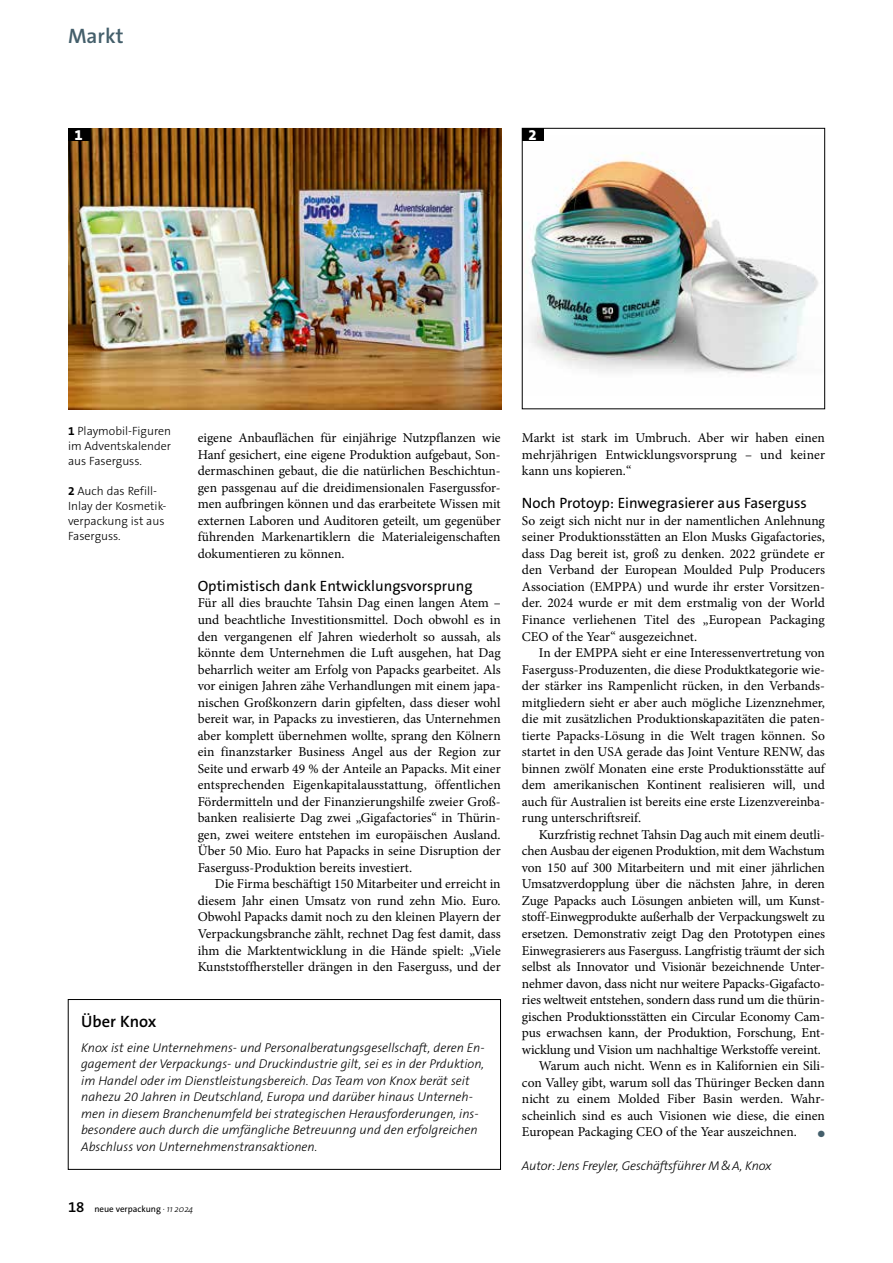
<style>
.page{position:relative;width:893px;height:1263px;background:#fff}
.page>*{position:absolute;margin:0;border:0;box-sizing:border-box;transform-origin:0 0}
.t1{font:600 21px "The Sans Os F";color:#445f6b}
.t2{font:600 16.5px "The Sans Os F";color:#000}
.t3{font:15px "The Sans Os F";color:#000}
.t4{font:800 15px "The Sans Os F";color:#fff}
.t5{font:13.5px/16.5px "Minion Pro";letter-spacing:-.01em;color:#000;text-align:justify}
.t6{font:italic 300 12.75px/16.5px "The Sans Os F";color:#000}
.t7{font:300 12px/15px "The Sans Os F";color:#000;text-align:justify}
.t8{font:9px "The Sans Os F";color:#000}
.t9{font:9px "Zapf Dingbats Std";color:#445f6b}
.s1{font-weight:700}
.s2{font-weight:600;font-size:15px}
.s3{font-weight:300;font-style:italic}
</style>
<div class="page">
<div style="left:68px;top:999px;width:433px;height:170px;border:1px solid #000"></div>
<img style="left:68px;top:128px;width:433px;height:281px">
<div style="left:68px;top:128px;width:21px;height:13px;background:#000"></div>
<img style="left:525px;top:136px;width:293px;height:237px">
<div style="left:522px;top:128px;width:303px;height:281px;border:1px solid #000"></div>
<div style="left:522px;top:128px;width:21px;height:13px;background:#000"></div>
<h1 class="t1" style="left:68px;top:22px;width:57px">Markt</h1>
<p class="t4" style="left:75px;top:125px;width:10px">1</p>
<p class="t4" style="left:528px;top:125px;width:10px">2</p>
<p class="t7" style="left:68px;top:423px;width:105px"><span class="s1">1</span> Playmobil-Figuren im Adventskalender aus Faserguss.</p>
<p class="t7" style="left:68px;top:483px;width:100px;text-align:left"><span class="s1">2</span> Auch das Refill-<br>Inlay der Kosmetik&shy;verpackung ist aus<br>Faserguss.</p>
<p class="t5" style="left:198px;top:430px;width:304px">eigene Anbauflächen für einjährige Nutzpflanzen wie Hanf gesichert, eine eigene Produktion aufgebaut, Son&shy;dermaschinen gebaut, die die natürlichen Beschichtun&shy;gen passgenau auf die dreidimensionalen Fasergussfor&shy;men aufbringen können und das erarbeitete Wissen mit externen Laboren und Auditoren geteilt, um gegenüber führenden Markenartiklern die Materialeigenschaften dokumentieren zu können.</p>
<p class="t3" style="left:198px;top:576px;width:276px">Optimistisch dank Entwicklungsvorsprung</p>
<p class="t5" style="left:198px;top:595px;width:305px">Für all dies brauchte Tahsin Dag einen langen Atem – und beachtliche Investitionsmittel. Doch obwohl es in den vergangenen elf Jahren wiederholt so aussah, als könnte dem Unternehmen die Luft ausgehen, hat Dag beharrlich weiter am Erfolg von Papacks gearbeitet. Als vor einigen Jahren zähe Verhandlungen mit einem japa&shy;nischen Großkonzern darin gipfelten, dass dieser wohl bereit war, in Papacks zu investieren, das Unternehmen aber komplett übernehmen wollte, sprang den Kölnern ein finanzstarker Business Angel aus der Region zur Seite und erwarb 49 % der Anteile an Papacks. Mit einer entsprechenden Eigenkapitalausstattung, öffentlichen Fördermitteln und der Finanzierungshilfe zweier Groß&shy;banken realisierte Dag zwei „Gigafactories“ in Thürin&shy;gen, zwei weitere entstehen im europäischen Ausland.<br>Über 50 Mio. Euro hat Papacks in seine Disruption der Faserguss-Produktion bereits investiert.</p>
<p class="t5" style="left:198px;top:876px;width:304px;text-indent:17px">Die Firma beschäftigt 150 Mitarbeiter und erreicht in diesem Jahr einen Umsatz von rund zehn Mio. Euro.<br>Obwohl Papacks damit noch zu den kleinen Playern der Verpackungsbranche zählt, rechnet Dag fest damit, dass ihm die Marktentwicklung in die Hände spielt: „Viele Kunststoffhersteller drängen in den Faserguss, und der</p>
<p class="t2" style="left:81px;top:1011px;width:77px">Über Knox</p>
<p class="t6" style="left:81px;top:1039px;width:405px">Knox ist eine Unternehmens- und Personalberatungsgesellschaft, deren En&shy;gagement der Verpackungs- und Druckindustrie gilt, sei es in der Prduktion, im Handel oder im Dienstleistungsbereich. Das Team von Knox berät seit nahezu 20 Jahren in Deutschland, Europa und darüber hinaus Unterneh&shy;men in diesem Branchenumfeld bei strategischen Herausforderungen, ins&shy;besondere auch durch die umfängliche Betreuunng und den erfolgreichen Abschluss von Unternehmenstransaktionen.</p>
<p class="t8" style="left:68px;top:1203px;width:127px"><span class="s2">18</span> neue verpackung <span class="s3">· 11 2024</span></p>
<p class="t5" style="left:522px;top:429px;width:305px">Markt ist stark im Umbruch. Aber wir haben einen mehrjährigen Entwicklungsvorsprung – und keiner kann uns kopieren.“</p>
<p class="t3" style="left:522px;top:494px;width:286px">Noch Protoyp: Einwegrasierer aus Faserguss</p>
<p class="t5" style="left:522px;top:512px;width:304px">So zeigt sich nicht nur in der namentlichen Anlehnung seiner Produktionsstätten an Elon Musks Gigafactories, dass Dag bereit ist, groß zu denken. 2022 gründete er den Verband der European Moulded Pulp Producers Association (EMPPA) und wurde ihr erster Vorsitzen&shy;der. 2024 wurde er mit dem erstmalig von der World Finance verliehenen Titel des „European Packaging CEO of the Year“ ausgezeichnet.</p>
<p class="t5" style="left:522px;top:644px;width:304px;text-indent:17px">In der EMPPA sieht er eine Interessenvertretung von Faserguss-Produzenten, die diese Produktkategorie wie&shy;der stärker ins Rampenlicht rücken, in den Verbands&shy;mitgliedern sieht er aber auch mögliche Lizenznehmer, die mit zusätzlichen Produktionskapazitäten die paten&shy;tierte Papacks-Lösung in die Welt tragen können. So startet in den USA gerade das Joint Venture RENW, das binnen zwölf Monaten eine erste Produktionsstätte auf dem amerikanischen Kontinent realisieren will, und auch für Australien ist bereits eine erste Lizenzvereinba&shy;rung unterschriftsreif.</p>
<p class="t5" style="left:539px;top:826px;width:287px">Kurzfristig rechnet Tahsin Dag auch mit einem deutli-</p>
<p class="t5" style="left:522px;top:843px;width:304px">chen Ausbau der eigenen Produktion, mit dem Wachstum</p>
<p class="t5" style="left:522px;top:859px;width:304px">von 150 auf 300 Mitarbeitern und mit einer jährlichen</p>
<p class="t5" style="left:522px;top:876px;width:304px">Umsatzverdopplung über die nächsten Jahre, in deren</p>
<p class="t5" style="left:522px;top:892px;width:304px">Zuge Papacks auch Lösungen anbieten will, um Kunst-</p>
<p class="t5" style="left:522px;top:909px;width:304px">stoff-Einwegprodukte außerhalb der Verpackungswelt zu</p>
<p class="t5" style="left:522px;top:925px;width:304px">ersetzen. Demonstrativ zeigt Dag den Prototypen eines</p>
<p class="t5" style="left:522px;top:942px;width:304px">Einwegrasierers aus Faserguss. Langfristig träumt der sich</p>
<p class="t5" style="left:522px;top:958px;width:304px">selbst als Innovator und Visionär bezeichnende Unter-</p>
<p class="t5" style="left:522px;top:975px;width:304px">nehmer davon, dass nicht nur weitere Papacks-Gigafacto-</p>
<p class="t5" style="left:522px;top:991px;width:304px">ries weltweit entstehen, sondern dass rund um die thürin-</p>
<p class="t5" style="left:522px;top:1008px;width:304px">gischen Produktionsstätten ein Circular Economy Cam-</p>
<p class="t5" style="left:522px;top:1025px;width:304px">pus erwachsen kann, der Produktion, Forschung, Ent-</p>
<p class="t5" style="left:522px;top:1041px;width:300px">wicklung und Vision um nachhaltige Werkstoffe vereint.</p>
<p class="t5" style="left:539px;top:1058px;width:287px">Warum auch nicht. Wenn es in Kalifornien ein Sili-</p>
<p class="t5" style="left:522px;top:1074px;width:304px">con Valley gibt, warum soll das Thüringer Becken dann</p>
<p class="t5" style="left:522px;top:1091px;width:304px">nicht zu einem Molded Fiber Basin werden. Wahr-</p>
<p class="t5" style="left:522px;top:1107px;width:304px">scheinlich sind es auch Visionen wie diese, die einen</p>
<p class="t5" style="left:522px;top:1124px;width:276px">European Packaging CEO of the Year auszeichnen.</p>
<p class="t9" style="left:818px;top:1129px;width:9px">●</p>
<p class="t6" style="left:522px;top:1157px;width:251px">Autor: Jens Freyler, Geschäftsführer M&amp;A, Knox</p>
</div>
